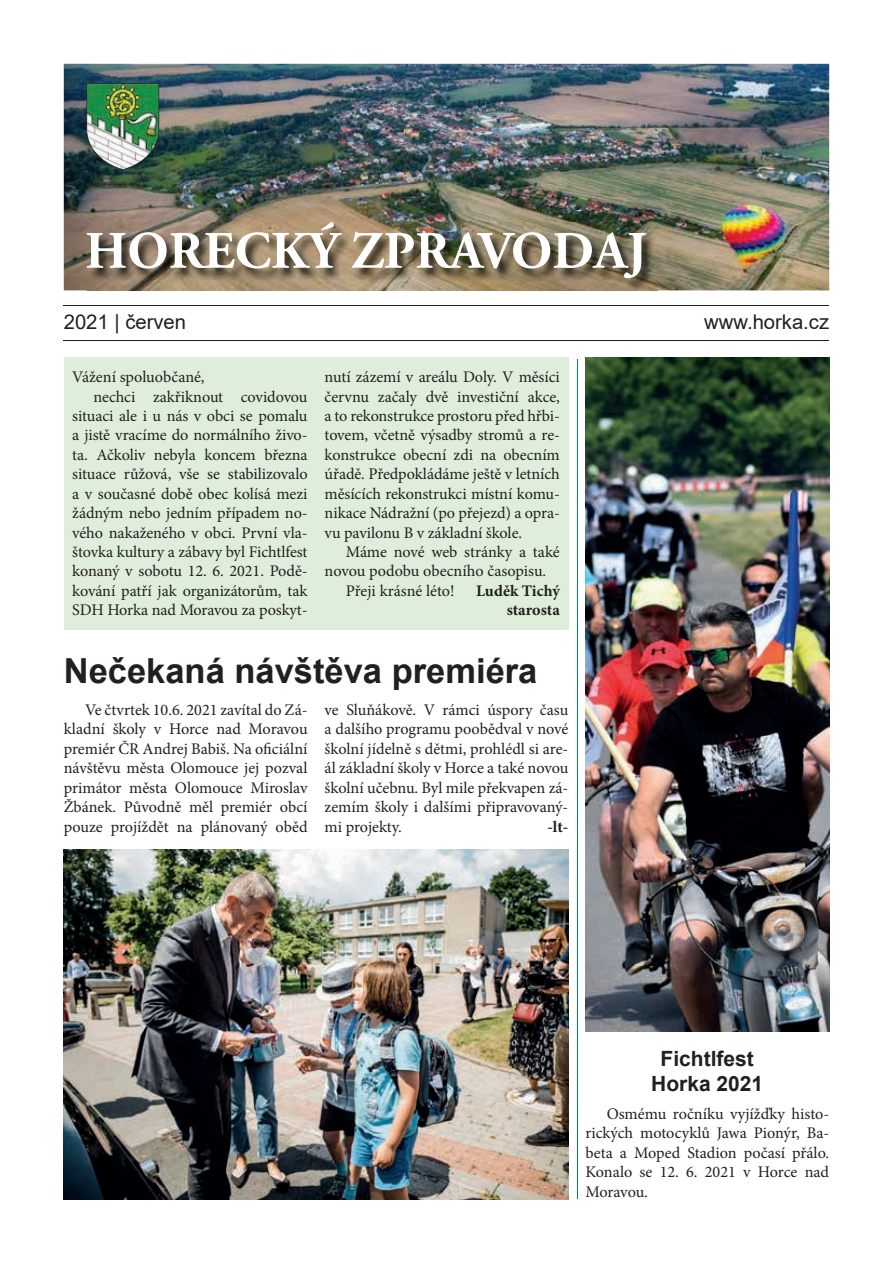
<style>
.page{position:relative;width:893px;height:1263px;background:#fff}
.page>*{position:absolute;margin:0;border:0;box-sizing:border-box;transform-origin:0 0}
.t1{font:700 52.5px "Adobe Garamond Pro";color:#fff}
.t2{font:700 34.5px "Arial";color:#231f20}
.t3{font:700 21px/25.2px "Arial";color:#231f20;text-align:center}
.t4{font:20.25px "Arial";color:#231f20}
.t5{font:16.2px/19.5px "Minion Pro";letter-spacing:-.005em;color:#231f20;text-align:justify}
.t6{font:700 16.2px/19.5px "Minion Pro";letter-spacing:-.005em;color:#231f20;text-align:right}
</style>
<div class="page">
<hr style="left:64px;top:305px;width:765px;height:1px;background:#231f20">
<hr style="left:64px;top:341px;width:765px;height:1px;background:#231f20">
<div style="left:64px;top:357px;width:504px;height:273px;background:#deeedb"></div>
<img style="left:64px;top:849px;width:504px;height:350px">
<img style="left:585px;top:357px;width:244px;height:674px">
<hr style="left:577px;top:359px;width:1px;height:840px;background:#008f4d">
<img style="left:64px;top:64px;width:765px;height:226px">
<img style="left:87px;top:222px;width:571px;height:69px">
<img style="left:86px;top:83px;width:73px;height:87px">
<h1 class="t1" style="left:85px;top:220px;width:563px">HORECKÝ ZPRAVODAJ</h1>
<p class="t4" style="left:64px;top:308px;width:124px">2021 | červen</p>
<p class="t4" style="left:704px;top:308px;width:126px">www.horka.cz</p>
<p class="t5" style="left:72px;top:367px;width:134px">Vážení spoluobčané,</p>
<p class="t5" style="left:94px;top:387px;width:216px">nechci zakřiknout covidovou</p>
<p class="t5" style="left:72px;top:406px;width:237px">situaci ale i u nás v obci se pomalu</p>
<p class="t5" style="left:72px;top:425px;width:237px">a jistě vracíme do normálního živo-</p>
<p class="t5" style="left:72px;top:445px;width:237px">ta. Ačkoliv nebyla koncem března</p>
<p class="t5" style="left:72px;top:464px;width:237px">situace růžová, vše se stabilizovalo</p>
<p class="t5" style="left:72px;top:484px;width:237px">a v současné době obec kolísá mezi</p>
<p class="t5" style="left:72px;top:503px;width:237px">žádným nebo jedním případem no-</p>
<p class="t5" style="left:72px;top:523px;width:237px">vého nakaženého v obci. První vla-</p>
<p class="t5" style="left:72px;top:542px;width:237px">štovka kultury a zábavy byl Fichtlfest</p>
<p class="t5" style="left:72px;top:562px;width:237px">konaný v sobotu 12. 6. 2021. Podě-</p>
<p class="t5" style="left:72px;top:581px;width:237px">kování patří jak organizátorům, tak</p>
<p class="t5" style="left:72px;top:600px;width:237px">SDH Horka nad Moravou za poskyt-</p>
<p class="t5" style="left:325px;top:367px;width:237px">nutí zázemí v areálu Doly. V měsíci červnu začaly dvě investiční akce, a to rekonstrukce prostoru před hřbi&shy;tovem, včetně výsadby stromů a re&shy;konstrukce obecní zdi na obecním úřadě. Předpokládáme ještě v letních měsících rekonstrukci místní komu&shy;nikace Nádražní (po přejezd) a opra&shy;vu pavilonu B v základní škole.</p>
<p class="t5" style="left:346px;top:542px;width:215px">Máme nové web stránky a také</p>
<p class="t5" style="left:325px;top:562px;width:223px">novou podobu obecního časopisu.</p>
<p class="t5" style="left:346px;top:581px;width:110px">Přeji krásné léto!</p>
<p class="t6" style="left:476px;top:581px;width:85px">Luděk Tichý starosta</p>
<h2 class="t2" style="left:64px;top:647px;width:475px">Nečekaná návštěva premiéra</h2>
<p class="t5" style="left:64px;top:700px;width:245px;text-indent:21px">Ve čtvrtek 10.6. 2021 zavítal do Zá&shy;kladní školy v Horce nad Moravou premiér ČR Andrej Babiš. Na oficiální návštěvu města Olomouce jej pozval primátor města Olomouce Miroslav Žbánek. Původně měl premiér obcí pouze projíždět na plánovaný oběd</p>
<p class="t5" style="left:325px;top:700px;width:245px">ve Sluňákově. V rámci úspory času a dalšího programu poobědval v nové školní jídelně s dětmi, prohlédl si are&shy;ál základní školy v Horce a také novou školní učebnu. Byl mile překvapen zá&shy;zemím školy i dalšími připravovaný&shy;mi projekty.</p>
<p class="t6" style="left:547px;top:816px;width:22px">-lt-</p>
<p class="t3" style="left:651px;top:1046px;width:114px">Fichtlfest<br>Horka 2021</p>
<p class="t5" style="left:585px;top:1104px;width:245px;text-indent:21px">Osmému ročníku vyjížďky histo&shy;rických motocyklů Jawa Pionýr, Ba&shy;beta a Moped Stadion počasí přálo.<br>Konalo se 12. 6. 2021 v Horce nad Moravou.</p>
</div>
